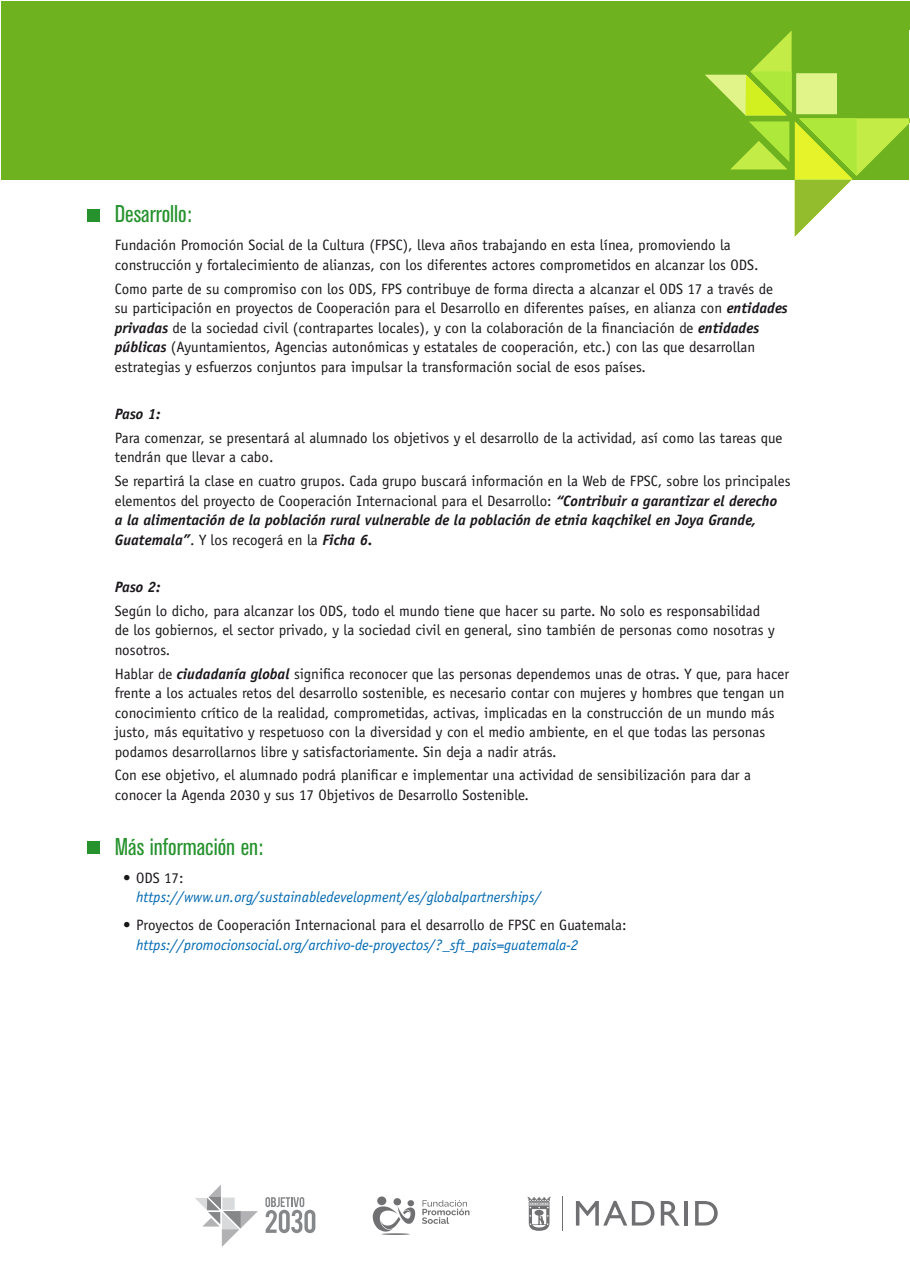
<style>
.page{position:relative;width:910px;height:1280px;background:#fff}
.page>*{position:absolute;margin:0;border:0;box-sizing:border-box;transform-origin:0 0}
.t1{font:condensed 24px "Akzidenz Grotesk BE";color:#26922d}
.t2{font:15px/19.5px "Officina Sans";color:#1a171a}
.t3{font:italic 15px "Officina Sans";color:#0069b2}
.t4{font:italic 700 15px "Officina Sans";color:#1a171a}
.s1{font-weight:700;font-style:italic}
</style>
<div class="page">
<div style="left:1px;top:1px;width:908px;height:178px;background:#6fb21f"></div>
<svg style="left:265px;top:1197px;width:50px;height:36px"></svg>
<div style="left:377px;top:1196px;width:9px;height:9px;background:#707072;border-radius:50%"></div>
<div style="left:393px;top:1198px;width:8px;height:7px;background:#707072;border-radius:50%"></div>
<div style="left:407px;top:1200px;width:7px;height:6px;background:#707072;border-radius:50%"></div>
<svg style="left:373px;top:1206px;width:42px;height:29px"></svg>
<svg style="left:422px;top:1200px;width:47px;height:24px"></svg>
<svg style="left:705px;top:30px;width:205px;height:207px"></svg>
<svg style="left:195px;top:1185px;width:63px;height:62px"></svg>
<hr style="left:562px;top:1197px;width:1px;height:34px;background:#707072">
<svg style="left:576px;top:1201px;width:78px;height:24px"></svg>
<svg style="left:661px;top:1201px;width:19px;height:24px"></svg>
<hr style="left:684px;top:1201px;width:4px;height:24px;background:#707072">
<svg style="left:695px;top:1201px;width:23px;height:24px"></svg>
<svg style="left:527px;top:1197px;width:24px;height:34px"></svg>
<div style="left:87px;top:210px;width:13px;height:12px;background:#26922d"></div>
<div style="left:87px;top:841px;width:13px;height:13px;background:#26922d"></div>
<h1 class="t1" style="left:115px;top:201px;width:78px">Desarrollo:</h1>
<p class="t2" style="left:115px;top:235px;width:645px">Fundación Promoción Social de la Cultura (FPSC), lleva años trabajando en esta línea, promoviendo la construcción y fortalecimiento de alianzas, con los diferentes actores comprometidos en alcanzar los ODS.</p>
<p class="t2" style="left:115px;top:279px;width:674px">Como parte de su compromiso con los ODS, FPS contribuye de forma directa a alcanzar el ODS 17 a través de su participación en proyectos de Cooperación para el Desarrollo en diferentes países, en alianza con <span class="s1">entidades privadas</span> de la sociedad civil (contrapartes locales), y con la colaboración de la financiación de <span class="s1">entidades públicas</span> (Ayuntamientos, Agencias autonómicas y estatales de cooperación, etc.) con las que desarrollan estrategias y esfuerzos conjuntos para impulsar la transformación social de esos países.</p>
<p class="t4" style="left:115px;top:405px;width:47px">Paso 1:</p>
<p class="t2" style="left:115px;top:428px;width:669px">Para comenzar, se presentará al alumnado los objetivos y el desarrollo de la actividad, así como las tareas que tendrán que llevar a cabo.</p>
<p class="t2" style="left:115px;top:471px;width:677px">Se repartirá la clase en cuatro grupos. Cada grupo buscará información en la Web de FPSC, sobre los principales elementos del proyecto de Cooperación Internacional para el Desarrollo: <span class="s1">“Contribuir a garantizar el derecho<br>a la alimentación de la población rural vulnerable de la población de etnia kaqchikel en Joya Grande, Guatemala”</span>. Y los recogerá en la <span class="s1">Ficha 6.</span></p>
<p class="t4" style="left:115px;top:578px;width:47px">Paso 2:</p>
<p class="t2" style="left:115px;top:601px;width:661px">Según lo dicho, para alcanzar los ODS, todo el mundo tiene que hacer su parte. No solo es responsabilidad de los gobiernos, el sector privado, y la sociedad civil en general, sino también de personas como nosotras y nosotros.</p>
<p class="t2" style="left:115px;top:664px;width:676px">Hablar de <span class="s1">ciudadanía global</span> significa reconocer que las personas dependemos unas de otras. Y que, para hacer frente a los actuales retos del desarrollo sostenible, es necesario contar con mujeres y hombres que tengan un conocimiento crítico de la realidad, comprometidas, activas, implicadas en la construcción de un mundo más justo, más equitativo y respetuoso con la diversidad y con el medio ambiente, en el que todas las personas podamos desarrollarnos libre y satisfactoriamente. Sin deja a nadir atrás.</p>
<p class="t2" style="left:115px;top:765px;width:638px">Con ese objetivo, el alumnado podrá planificar e implementar una actividad de sensibilización para dar a conocer la Agenda 2030 y sus 17 Objetivos de Desarrollo Sostenible.</p>
<h1 class="t1" style="left:115px;top:833px;width:150px">Más información en:</h1>
<p class="t2" style="left:123px;top:868px;width:62px">• ODS 17:</p>
<p class="t3" style="left:136px;top:888px;width:407px">https://www.un.org/sustainabledevelopment/es/globalpartnerships/</p>
<p class="t2" style="left:123px;top:915px;width:505px">• Proyectos de Cooperación Internacional para el desarrollo de FPSC en Guatemala:</p>
<p class="t3" style="left:136px;top:936px;width:444px">https://promocionsocial.org/archivo-de-proyectos/?_sft_pais=guatemala-2</p>
</div>
